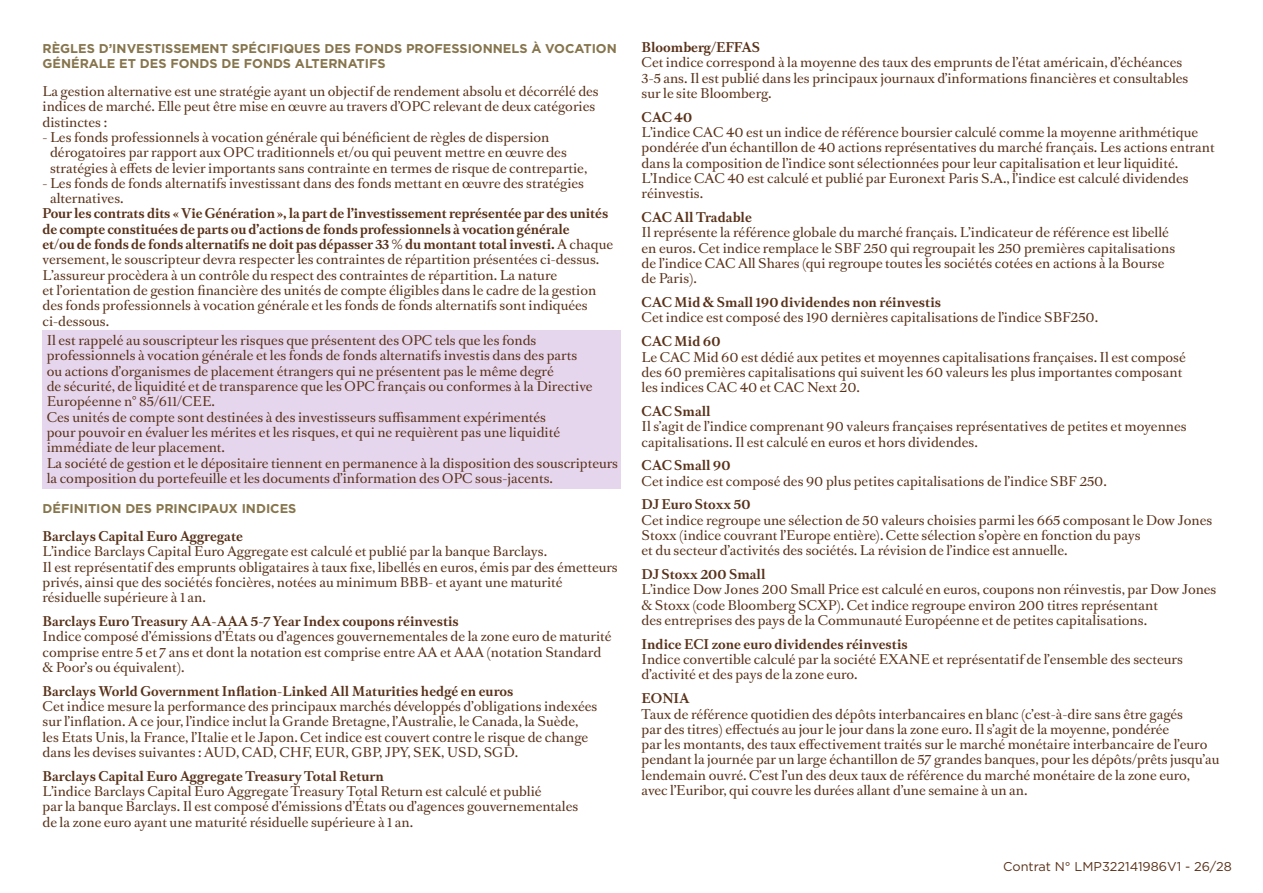
<style>
.page{position:relative;width:1263px;height:893px;background:#fff}
.page>*{position:absolute;margin:0;border:0;box-sizing:border-box;transform-origin:0 0}
.t1{font:12.75px/15.3px "Romain BP Text";color:#583119}
.t2{font:700 12.75px "Romain BP Text";color:#583119}
.t3{font:700 12.75px "Gotham";color:#86754d}
.t4{font:12.75px "Gotham";color:#583119}
.s1{font-weight:700}
</style>
<div class="page">
<div style="left:43px;top:330px;width:578px;height:159px;background:#e6d6ed"></div>
<p class="t3" style="left:43px;top:40px;width:79px">RÈGLES D’INVES</p>
<p class="t3" style="left:153px;top:40px;width:17px">TISSE</p>
<p class="t3" style="left:190px;top:40px;width:75px">MENT SPÉCIFI</p>
<p class="t3" style="left:283px;top:40px;width:160px">QUES DES FON DS PROFESSI</p>
<p class="t3" style="left:472px;top:40px;width:21px">ONNE</p>
<p class="t3" style="left:511px;top:40px;width:105px">LS À VOCATI ON</p>
<p class="t3" style="left:43px;top:55px;width:288px">GÉNÉRALE ET DES FONDS DE FONDS ALTERNA</p>
<p class="t3" style="left:357px;top:55px;width:16px">TIFS</p>
<p class="t1" style="left:43px;top:83px;width:558px">La gestion alternative est une stratégie ayant un objectif de rendement absolu et décorrélé des indices de marché. Elle peut être mise en œuvre au travers d’OPC relevant de deux catégories distinctes :</p>
<p class="t1" style="left:50px;top:129px;width:539px;text-indent:-8px">- Les fonds professionnels à vocation générale qui bénéficient de règles de dispersion dérogatoires par rapport aux OPC traditionnels et/ou qui peuvent mettre en œuvre des stratégies à effets de levier importants sans contrainte en termes de risque de contrepartie,</p>
<p class="t1" style="left:50px;top:174px;width:536px;text-indent:-8px">- Les fonds de fonds alternatifs investissant dans des fonds mettant en œuvre des stratégies alternatives.</p>
<p class="t1" style="left:43px;top:205px;width:572px"><span class="s1">Pour les contrats dits « Vie Génération », la part de l’investissement représentée par des unités de compte constituées de parts ou d’actions de fonds professionnels à vocation générale<br>et/ou de fonds de fonds alternatifs ne doit pas dépasser 33 % du montant total investi.</span> A chaque versement, le souscripteur devra respecter les contraintes de répartition présentées ci-dessus.<br>L’assureur procèdera à un contrôle du respect des contraintes de répartition. La nature<br>et l’orientation de gestion financière des unités de compte éligibles dans le cadre de la gestion des fonds professionnels à vocation générale et les fonds de fonds alternatifs sont indiquées ci-dessous.</p>
<p class="t1" style="left:47px;top:332px;width:573px">Il est rappelé au souscripteur les risques que présentent des OPC tels que les fonds professionnels à vocation générale et les fonds de fonds alternatifs investis dans des parts<br>ou actions d’organismes de placement étrangers qui ne présentent pas le même degré<br>de sécurité, de liquidité et de transparence que les OPC français ou conformes à la Directive Européenne n° 85/611/CEE.<br>Ces unités de compte sont destinées à des investisseurs suffisamment expérimentés<br>pour pouvoir en évaluer les mérites et les risques, et qui ne requièrent pas une liquidité immédiate de leur placement.<br>La société de gestion et le dépositaire tiennent en permanence à la disposition des souscripteurs la composition du portefeuille et les documents d’information des OPC sous-jacents.</p>
<p class="t3" style="left:43px;top:500px;width:26px">DÉFINI</p>
<p class="t3" style="left:88px;top:500px;width:77px">TION DES PRINCIPA</p>
<p class="t3" style="left:219px;top:500px;width:56px">UX INDICES</p>
<p class="t2" style="left:43px;top:525px;width:202px">Barclays Capital Euro Aggregate</p>
<p class="t1" style="left:43px;top:543px;width:577px">L’indice Barclays Capital Euro Aggregate est calculé et publié par la banque Barclays.<br>Il est représentatif des emprunts obligataires à taux fixe, libellés en euros, émis par des émetteurs privés, ainsi que des sociétés foncières, notées au minimum BBB- et ayant une maturité résiduelle supérieure à 1 an.</p>
<p class="t2" style="left:43px;top:610px;width:186px">Barclays Euro Treasury AA-AAA</p>
<p class="t2" style="left:251px;top:610px;width:210px">5-7 Year Index coupons réinvestis</p>
<p class="t1" style="left:43px;top:628px;width:571px">Indice composé d’émissions d’États ou d’agences gouvernementales de la zone euro de maturité comprise entre 5 et 7 ans et dont la notation est comprise entre AA et AAA (notation Standard &amp; Poor’s ou équivalent).</p>
<p class="t2" style="left:43px;top:680px;width:472px">Barclays World Government Inflation-Linked All Maturities hedgé en euros</p>
<p class="t1" style="left:43px;top:697px;width:556px">Cet indice mesure la performance des principaux marchés développés d’obligations indexées sur l’inflation. A ce jour, l’indice inclut la Grande Bretagne, l’Australie, le Canada, la Suède, les Etats Unis, la France, l’Italie et le Japon. Cet indice est couvert contre le risque de change dans les devises suivantes : AUD, CAD, CHF, EUR, GBP, JPY, SEK, USD, SGD.</p>
<p class="t2" style="left:43px;top:765px;width:343px">Barclays Capital Euro Aggregate Treasury Total Return</p>
<p class="t1" style="left:43px;top:782px;width:537px">L’indice Barclays Capital Euro Aggregate Treasury Total Return est calculé et publié<br>par la banque Barclays. Il est composé d’émissions d’États ou d’agences gouvernementales de la zone euro ayant une maturité résiduelle supérieure à 1 an.</p>
<p class="t2" style="left:642px;top:36px;width:85px">Bloomberg/EFFA</p>
<p class="t2" style="left:752px;top:36px;width:10px">S</p>
<p class="t1" style="left:642px;top:54px;width:548px">Cet indice correspond à la moyenne des taux des emprunts de l’état américain, d’échéances<br>3-5 ans. Il est publié dans les principaux journaux d’informations financières et consultables sur le site Bloomberg.</p>
<p class="t2" style="left:642px;top:106px;width:52px">CAC 40</p>
<p class="t1" style="left:642px;top:124px;width:575px">L’indice CAC 40 est un indice de référence boursier calculé comme la moyenne arithmétique pondérée d’un échantillon de 40 actions représentatives du marché français. Les actions entrant dans la composition de l’indice sont sélectionnées pour leur capitalisation et leur liquidité.<br>L’Indice CAC 40 est calculé et publié par Euronext Paris S.A., l’indice est calculé dividendes réinvestis.</p>
<p class="t2" style="left:642px;top:206px;width:112px">CAC All Tradable</p>
<p class="t1" style="left:642px;top:224px;width:535px">Il représente la référence globale du marché français. L’indicateur de référence est libellé en euros. Cet indice remplace le SBF 250 qui regroupait les 250 premières capitalisations de l’indice CAC All Shares (qui regroupe toutes les sociétés cotées en actions à la Bourse de Paris).</p>
<p class="t2" style="left:642px;top:291px;width:301px">CAC Mid &amp; Small 190 dividendes non réinvestis</p>
<p class="t1" style="left:642px;top:309px;width:458px">Cet indice est composé des 190 dernières capitalisations de l’indice SBF250.</p>
<p class="t2" style="left:642px;top:330px;width:81px">CAC Mid 60</p>
<p class="t1" style="left:642px;top:348px;width:546px">Le CAC Mid 60 est dédié aux petites et moyennes capitalisations françaises. Il est composé des 60 premières capitalisations qui suivent les 60 valeurs les plus importantes composant les indices CAC 40 et CAC Next 20.</p>
<p class="t2" style="left:642px;top:400px;width:71px">CAC Small</p>
<p class="t1" style="left:642px;top:418px;width:547px">Il s’agit de l’indice comprenant 90 valeurs françaises représentatives de petites et moyennes capitalisations. Il est calculé en euros et hors dividendes.</p>
<p class="t2" style="left:642px;top:454px;width:90px">CAC Small 90</p>
<p class="t1" style="left:642px;top:472px;width:467px">Cet indice est composé des 90 plus petites capitalisations de l’indice SBF 250.</p>
<p class="t2" style="left:642px;top:493px;width:111px">DJ Euro Stoxx 50</p>
<p class="t1" style="left:642px;top:511px;width:572px">Cet indice regroupe une sélection de 50 valeurs choisies parmi les 665 composant le Dow Jones<br>Stoxx (indice couvrant l’Europe entière). Cette sélection s’opère en fonction du pays<br>et du secteur d’activités des sociétés. La révision de l’indice est annuelle.</p>
<p class="t2" style="left:642px;top:563px;width:125px">DJ Stoxx 200 Small</p>
<p class="t1" style="left:642px;top:581px;width:576px">L’indice Dow Jones 200 Small Price est calculé en euros, coupons non réinvestis, par Dow Jones &amp; Stoxx (code Bloomberg SCXP). Cet indice regroupe environ 200 titres représentant<br>des entreprises des pays de la Communauté Européenne et de petites capitalisations.</p>
<p class="t2" style="left:642px;top:633px;width:268px">Indice ECI zone euro dividendes réinvestis</p>
<p class="t1" style="left:642px;top:651px;width:543px">Indice convertible calculé par la société EXANE et représentatif de l’ensemble des secteurs d’activité et des pays de la zone euro.</p>
<p class="t2" style="left:642px;top:687px;width:11px">EONIA</p>
<p class="t1" style="left:642px;top:705px;width:579px">Taux de référence quotidien des dépôts interbancaires en blanc (c’est-à-dire sans être gagés<br>par des titres) effectués au jour le jour dans la zone euro. Il s’agit de la moyenne, pondérée<br>par les montants, des taux effectivement traités sur le marché monétaire interbancaire de l’euro pendant la journée par un large échantillon de 57 grandes banques, pour les dépôts/prêts jusqu’au lendemain ouvré. C’est l’un des deux taux de référence du marché monétaire de la zone euro, avec l’Euribor, qui couvre les durées allant d’une semaine à un an.</p>
<p class="t4" style="left:1003px;top:858px;width:230px">Contrat N° LMP322141986V1 - 26/28</p>
</div>
